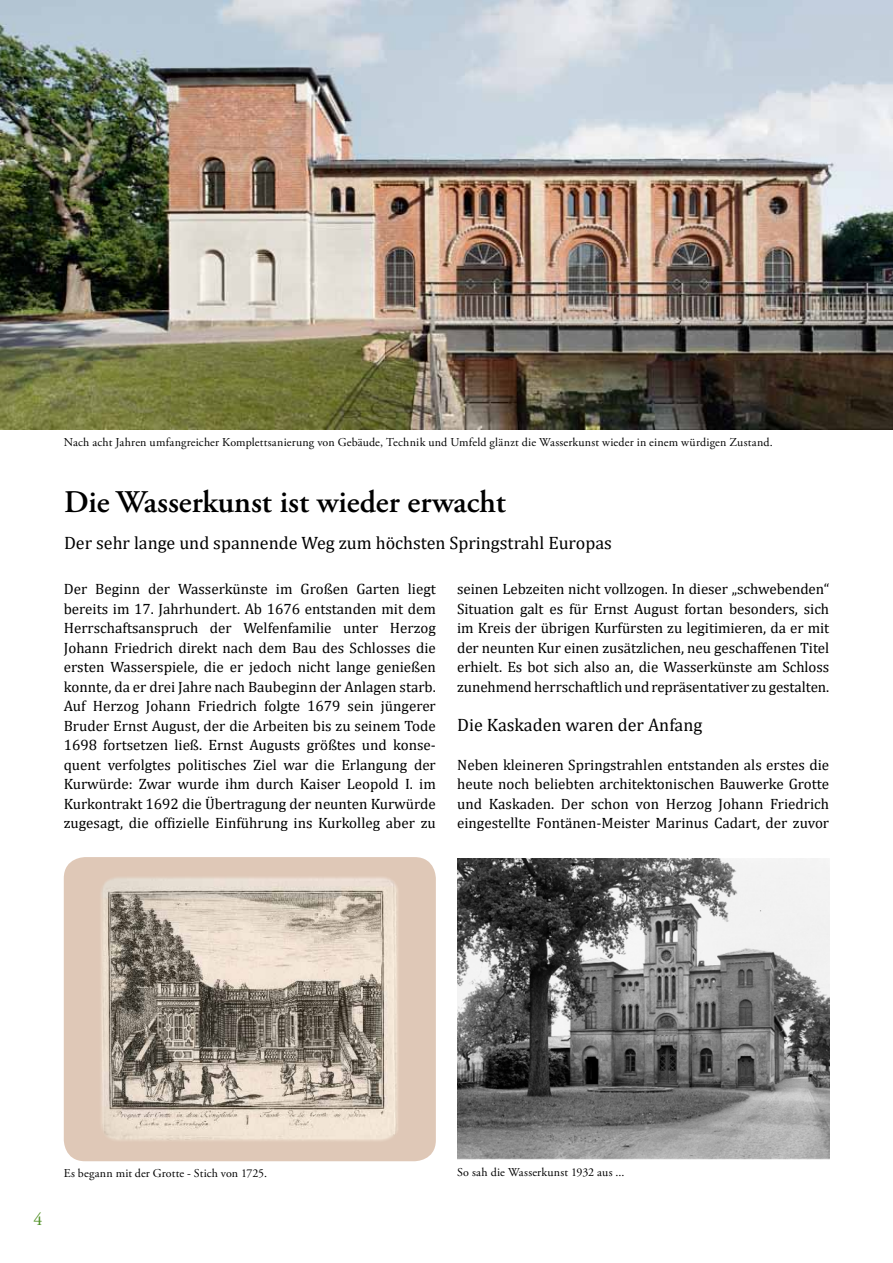
<style>
.page{position:relative;width:893px;height:1263px;background:#fff}
.page>*{position:absolute;margin:0;border:0;box-sizing:border-box;transform-origin:0 0}
.t1{font:600 31.5px "Adobe Garamond Pro";color:#000}
.t2{font:18px "Cambria";color:#000}
.t3{font:18px "Adobe Garamond Pro";color:#509025}
.t4{font:15px/19.5px "Cambria";color:#000;text-align:justify}
.t5{font:12px "Adobe Garamond Pro";letter-spacing:.015em;color:#000}
</style>
<div class="page">
<div style="left:64px;top:857px;width:372px;height:304px;background:#dfc8b7;border-radius:21px"></div>
<img style="left:0;top:0;width:893px;height:429px">
<img style="left:457px;top:859px;width:372px;height:301px">
<img style="left:101px;top:877px;width:297px;height:264px">
<p class="t5" style="left:64px;top:435px;width:710px">Nach acht Jahren umfangreicher Komplettsanierung von Gebäude, Technik und Umfeld glänzt die Wasserkunst wieder in einem würdigen Zustand.</p>
<h1 class="t1" style="left:64px;top:484px;width:443px">Die Wasserkunst ist wieder erwacht</h1>
<p class="t2" style="left:64px;top:532px;width:549px">Der sehr lange und spannende Weg zum höchsten Springstrahl Europas</p>
<p class="t4" style="left:457px;top:579px;width:374px">seinen Lebzeiten nicht vollzogen. In dieser „schwebenden“ Situation galt es für Ernst August fortan besonders, sich im Kreis der übrigen Kurfürsten zu legitimieren, da er mit der neunten Kur einen zusätzlichen, neu geschaffenen Titel erhielt. Es bot sich also an, die Wasserkünste am Schloss zunehmend herrschaftlich und repräsentativer zu gestalten.</p>
<p class="t2" style="left:457px;top:714px;width:247px">Die Kaskaden waren der Anfang</p>
<p class="t4" style="left:457px;top:755px;width:374px">Neben kleineren Springstrahlen entstanden als erstes die heute noch beliebten architektonischen Bauwerke Grotte und Kaskaden. Der schon von Herzog Johann Friedrich eingestellte Fontänen-Meister Marinus Cadart, der zuvor</p>
<p class="t4" style="left:64px;top:579px;width:374px">Der Beginn der Wasserkünste im Großen Garten liegt bereits im 17. Jahrhundert. Ab 1676 entstanden mit dem Herrschaftsanspruch der Welfenfamilie unter Herzog Johann Friedrich direkt nach dem Bau des Schlosses die ersten Wasserspiele, die er jedoch nicht lange genießen konnte, da er drei Jahre nach Baubeginn der Anlagen starb.<br>Auf Herzog Johann Friedrich folgte 1679 sein jüngerer Bruder Ernst August, der die Arbeiten bis zu seinem Tode 1698 fortsetzen ließ. Ernst Augusts größtes und konse&shy;quent verfolgtes politisches Ziel war die Erlangung der Kurwürde: Zwar wurde ihm durch Kaiser Leopold I. im Kurkontrakt 1692 die Übertragung der neunten Kurwürde zugesagt, die offizielle Einführung ins Kurkolleg aber zu</p>
<p class="t3" style="left:34px;top:1208px;width:10px">4</p>
<p class="t5" style="left:64px;top:1166px;width:205px">Es begann mit der Grotte - Stich von 1725.</p>
<p class="t5" style="left:457px;top:1165px;width:169px">So sah die Wasserkunst 1932 aus ...</p>
</div>
